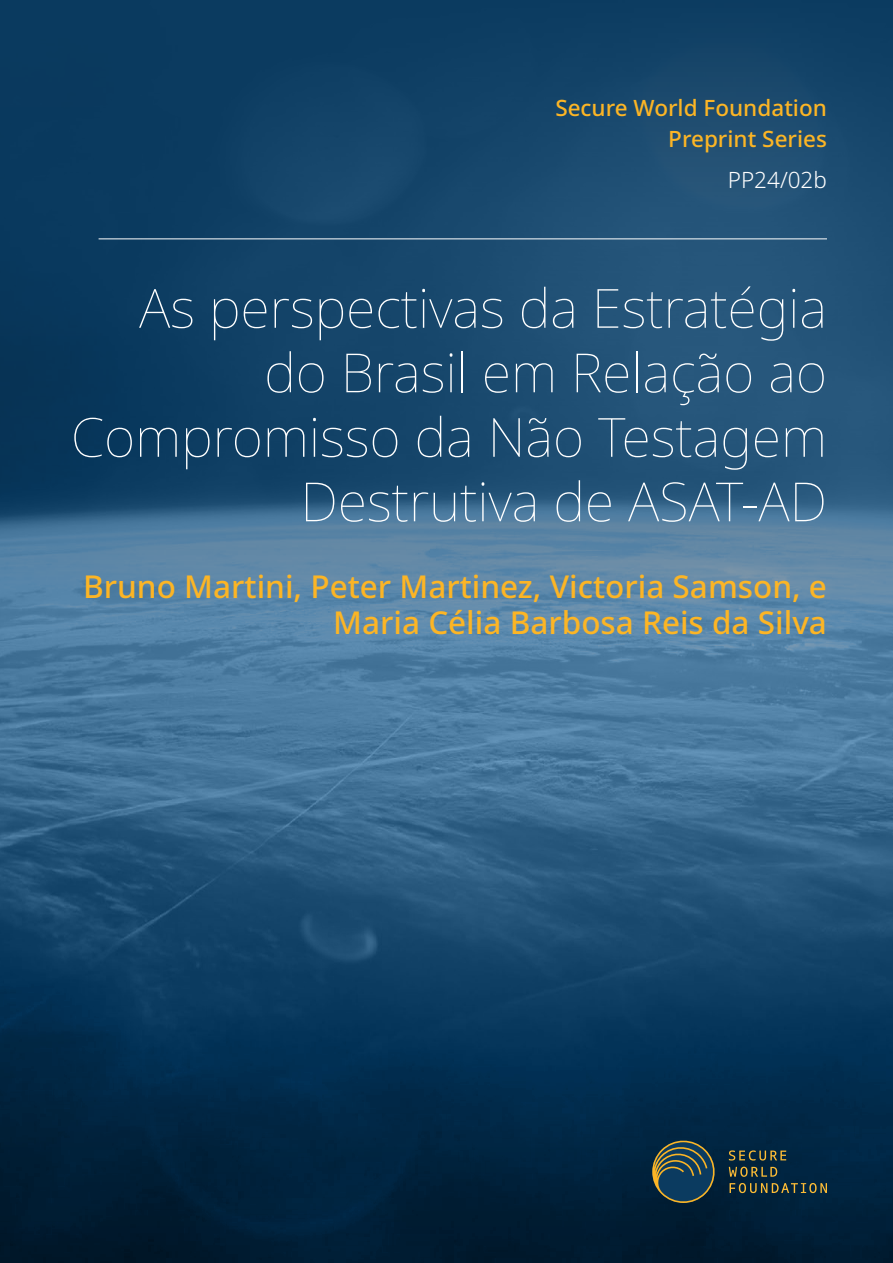
<style>
.page{position:relative;width:893px;height:1263px;background:#fff}
.page>*{position:absolute;margin:0;border:0;box-sizing:border-box;transform-origin:0 0}
.CVR_Title{font:100 54px/64.5px "Noto Sans";color:#fff;text-align:right}
.CVR_SubTitle2{font:500 31.5px/36px "Noto Sans";color:#fcb525;text-align:right}
.CVR_SubTitle1{font:500 22.5px "Noto Sans";color:#fcb525}
.CVR_SubTitle1-2{font:300 22.5px "Noto Sans";color:#fff}
</style>
<div class="page">
<img style="left:0;top:0;width:893px;height:1263px">
<hr style="left:99px;top:238px;width:728px;height:1px;background:#fff">
<svg style="left:652px;top:1140px;width:66px;height:63px;background:#30484c"></svg>
<svg style="left:729px;top:1150px;width:57px;height:10px"></svg>
<svg style="left:729px;top:1167px;width:48px;height:10px"></svg>
<svg style="left:729px;top:1183px;width:98px;height:10px"></svg>
<p class="CVR_SubTitle1" style="left:555px;top:91px;width:273px">Secure World Foundation</p>
<p class="CVR_SubTitle1" style="left:668px;top:123px;width:160px">Preprint Series</p>
<p class="CVR_SubTitle1-2" style="left:728px;top:164px;width:101px">PP24/02b</p>
<p class="CVR_Title" style="left:71px;top:277px;width:757px">As perspectivas da Estratégia do Brasil em Relação ao<br>Compromisso da Não Testagem<br>Destrutiva de ASAT-AD</p>
<p class="CVR_SubTitle2" style="left:83px;top:569px;width:745px">Bruno Martini, Peter Martinez, Victoria Samson, e<br>Maria Célia Barbosa Reis da Silva</p>
</div>
